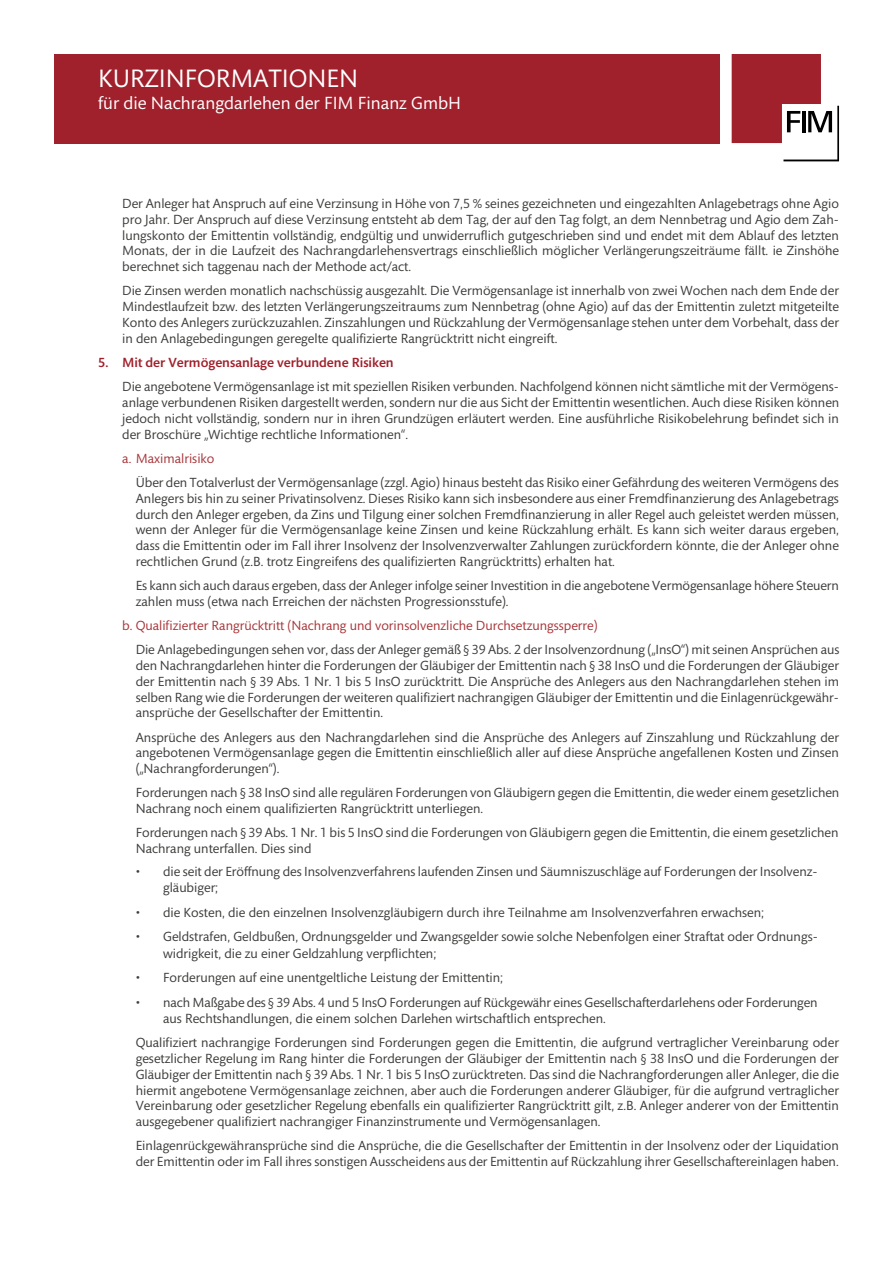
<style>
.page{position:relative;width:893px;height:1263px;background:#fff}
.page>*{position:absolute;margin:0;border:0;box-sizing:border-box;transform-origin:0 0}
.t1{font:25.65px "Mundo Sans Capital";color:#fff}
.t2{font:18px "Mundo Sans Capital";color:#fff}
.t3{font:13.5px/15.8px "Mundo Sans Capital";color:#3c3c3b}
.t4{font:13.5px "Mundo Sans Capital";color:#a83539}
.t5{font:500 13.5px "Mundo Sans Capital";color:#a0202c}
</style>
<div class="page">
<svg style="left:732px;top:54px;width:107px;height:107px"></svg>
<div style="left:54px;top:54px;width:666px;height:89px;background:#a0202c"></div>
<h1 class="t1" style="left:98px;top:65px;width:261px">KURZINFORMATIONEN</h1>
<h2 class="t2" style="left:98px;top:93px;width:364px">für die Nachrangdarlehen der FIM Finanz GmbH</h2>
<p class="t3" style="left:122px;top:196px;width:718px;text-align:justify">Der Anleger hat Anspruch auf eine Verzinsung in Höhe von 7,5 % seines gezeichneten und eingezahlten Anlagebetrags ohne Agio pro Jahr. Der Anspruch auf diese Verzinsung entsteht ab dem Tag, der auf den Tag folgt, an dem Nennbetrag und Agio dem Zah&shy;lungskonto der Emittentin vollständig, endgültig und unwiderruflich gutgeschrieben sind und endet mit dem Ablauf des letzten Monats, der in die Laufzeit des Nachrangdarlehensvertrags einschließlich möglicher Verlängerungszeiträume fällt. ie Zinshöhe berechnet sich taggenau nach der Methode act/act.</p>
<p class="t3" style="left:122px;top:283px;width:718px;text-align:justify">Die Zinsen werden monatlich nachschüssig ausgezahlt. Die Vermögensanlage ist innerhalb von zwei Wochen nach dem Ende der Mindestlaufzeit bzw. des letzten Verlängerungszeitraums zum Nennbetrag (ohne Agio) auf das der Emittentin zuletzt mitgeteilte Konto des Anlegers zurückzuzahlen. Zinszahlungen und Rückzahlung der Vermögensanlage stehen unter dem Vorbehalt, dass der in den Anlagebedingungen geregelte qualifizierte Rangrücktritt nicht eingreift.</p>
<p class="t5" style="left:98px;top:355px;width:297px">5. Mit der Vermögensanlage verbundene Risiken</p>
<p class="t3" style="left:122px;top:379px;width:719px;text-align:justify">Die angebotene Vermögensanlage ist mit speziellen Risiken verbunden. Nachfolgend können nicht sämtliche mit der Vermögens&shy;anlage verbundenen Risiken dargestellt werden, sondern nur die aus Sicht der Emittentin wesentlichen. Auch diese Risiken können jedoch nicht vollständig, sondern nur in ihren Grundzügen erläutert werden. Eine ausführliche Risikobelehrung befindet sich in der Broschüre „Wichtige rechtliche Informationen“.</p>
<p class="t4" style="left:122px;top:451px;width:94px">a. Maximalrisiko</p>
<p class="t3" style="left:136px;top:475px;width:705px;text-align:justify">Über den Totalverlust der Vermögensanlage (zzgl. Agio) hinaus besteht das Risiko einer Gefährdung des weiteren Vermögens des Anlegers bis hin zu seiner Privatinsolvenz. Dieses Risiko kann sich insbesondere aus einer Fremdfinanzierung des Anlagebetrags durch den Anleger ergeben, da Zins und Tilgung einer solchen Fremdfinanzierung in aller Regel auch geleistet werden müssen, wenn der Anleger für die Vermögensanlage keine Zinsen und keine Rückzahlung erhält. Es kann sich weiter daraus ergeben, dass die Emittentin oder im Fall ihrer Insolvenz der Insolvenzverwalter Zahlungen zurückfordern könnte, die der Anleger ohne rechtlichen Grund (z.B. trotz Eingreifens des qualifizierten Rangrücktritts) erhalten hat.</p>
<p class="t3" style="left:136px;top:578px;width:705px">Es kann sich auch daraus ergeben, dass der Anleger infolge seiner Investition in die angebotene Vermögensanlage höhere Steuern zahlen muss (etwa nach Erreichen der nächsten Progressionsstufe).</p>
<p class="t4" style="left:122px;top:618px;width:477px">b. Qualifizierter Rangrücktritt (Nachrang und vorinsolvenzliche Durchsetzungssperre)</p>
<p class="t3" style="left:136px;top:642px;width:705px;text-align:justify">Die Anlagebedingungen sehen vor, dass der Anleger gemäß § 39 Abs. 2 der Insolvenzordnung („InsO“) mit seinen Ansprüchen aus den Nachrangdarlehen hinter die Forderungen der Gläubiger der Emittentin nach § 38 InsO und die Forderungen der Gläubiger der Emittentin nach § 39 Abs. 1 Nr. 1 bis 5 InsO zurücktritt. Die Ansprüche des Anlegers aus den Nachrangdarlehen stehen im selben Rang wie die Forderungen der weiteren qualifiziert nachrangigen Gläubiger der Emittentin und die Einlagenrückgewähr&shy;ansprüche der Gesellschafter der Emittentin.</p>
<p class="t3" style="left:136px;top:730px;width:705px;text-align:justify">Ansprüche des Anlegers aus den Nachrangdarlehen sind die Ansprüche des Anlegers auf Zinszahlung und Rückzahlung der angebotenen Vermögensanlage gegen die Emittentin einschließlich aller auf diese Ansprüche angefallenen Kosten und Zinsen („Nachrangforderungen“).</p>
<p class="t3" style="left:136px;top:785px;width:705px">Forderungen nach § 38 InsO sind alle regulären Forderungen von Gläubigern gegen die Emittentin, die weder einem gesetzlichen<br>Nachrang noch einem qualifizierten Rangrücktritt unterliegen.</p>
<p class="t3" style="left:136px;top:825px;width:704px">Forderungen nach § 39 Abs. 1 Nr. 1 bis 5 InsO sind die Forderungen von Gläubigern gegen die Emittentin, die einem gesetzlichen<br>Nachrang unterfallen. Dies sind</p>
<p class="t3" style="left:163px;top:863px;width:656px;line-height:16.2px;text-indent:-27px">• die seit der Eröffnung des Insolvenzverfahrens laufenden Zinsen und Säumniszuschläge auf Forderungen der Insolvenz&shy;gläubiger;</p>
<p class="t3" style="left:136px;top:905px;width:629px">• die Kosten, die den einzelnen Insolvenzgläubigern durch ihre Teilnahme am Insolvenzverfahren erwachsen;</p>
<p class="t3" style="left:163px;top:929px;width:656px;line-height:16.2px;text-indent:-27px">• Geldstrafen, Geldbußen, Ordnungsgelder und Zwangsgelder sowie solche Nebenfolgen einer Straftat oder Ordnungs&shy;widrigkeit, die zu einer Geldzahlung verpflichten;</p>
<p class="t3" style="left:136px;top:970px;width:369px">• Forderungen auf eine unentgeltliche Leistung der Emittentin;</p>
<p class="t3" style="left:163px;top:995px;width:656px;line-height:16.2px;text-indent:-27px">• nach Maßgabe des § 39 Abs. 4 und 5 InsO Forderungen auf Rückgewähr eines Gesellschafterdarlehens oder Forderungen aus Rechtshandlungen, die einem solchen Darlehen wirtschaftlich entsprechen.</p>
<p class="t3" style="left:136px;top:1035px;width:705px;text-align:justify">Qualifiziert nachrangige Forderungen sind Forderungen gegen die Emittentin, die aufgrund vertraglicher Vereinbarung oder gesetzlicher Regelung im Rang hinter die Forderungen der Gläubiger der Emittentin nach § 38 InsO und die Forderungen der Gläubiger der Emittentin nach § 39 Abs. 1 Nr. 1 bis 5 InsO zurücktreten. Das sind die Nachrangforderungen aller Anleger, die die hiermit angebotene Vermögensanlage zeichnen, aber auch die Forderungen anderer Gläubiger, für die aufgrund vertraglicher Vereinbarung oder gesetzlicher Regelung ebenfalls ein qualifizierter Rangrücktritt gilt, z.B. Anleger anderer von der Emittentin ausgegebener qualifiziert nachrangiger Finanzinstrumente und Vermögensanlagen.</p>
<p class="t3" style="left:136px;top:1138px;width:705px">Einlagenrückgewähransprüche sind die Ansprüche, die die Gesellschafter der Emittentin in der Insolvenz oder der Liquidation der Emittentin oder im Fall ihres sonstigen Ausscheidens aus der Emittentin auf Rückzahlung ihrer Gesellschaftereinlagen haben.</p>
</div>
